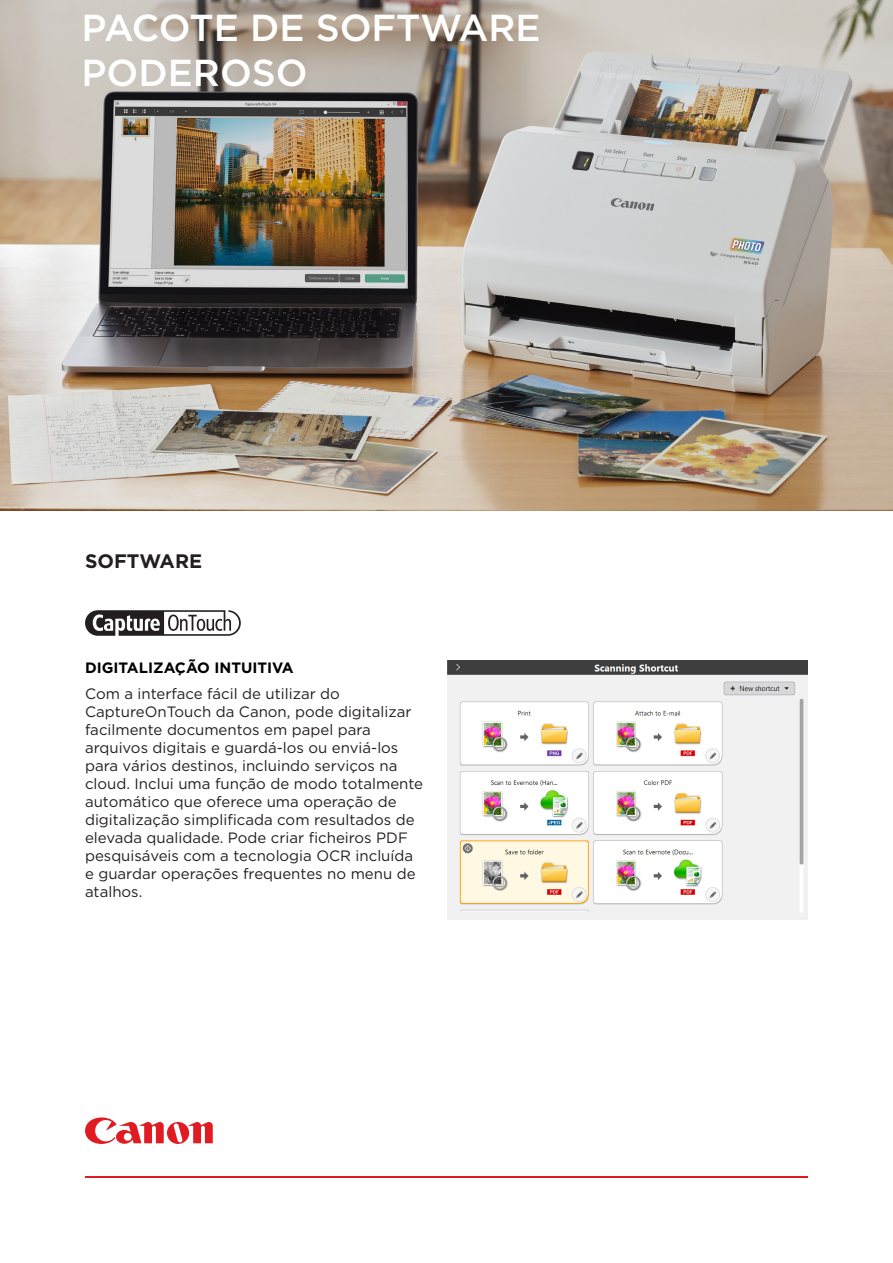
<style>
.page{position:relative;width:893px;height:1263px;background:#fff}
.page>*{position:absolute;margin:0;border:0;box-sizing:border-box;transform-origin:0 0}
.COVER_HEADER_SMALL{font:500 37.5px/45px "Gotham";color:#fff}
.HEADER_B{font:700 19.5px "Gotham";color:#231f20}
.BODY_BULLETS{font:15px/18px "Gotham";color:#231f20}
.SUBHEAD{font:700 15px "Gotham";color:#000002}
</style>
<div class="page">
<svg style="left:85px;top:1117px;width:128px;height:27px"></svg>
<hr style="left:85px;top:1176px;width:723px;height:2px;background:#e21a21">
<img style="left:0;top:0;width:893px;height:510px">
<img style="left:447px;top:660px;width:361px;height:259px">
<svg style="left:85px;top:610px;width:156px;height:26px"></svg>
<p class="COVER_HEADER_SMALL" style="left:82px;top:4px;width:461px">PACOTE DE SOFTWARE<br>PODEROSO</p>
<p class="HEADER_B" style="left:85px;top:548px;width:119px">SOFTWARE</p>
<p class="SUBHEAD" style="left:85px;top:657px;width:210px">DIGITALIZAÇÃO INTUITIVA</p>
<p class="BODY_BULLETS" style="left:85px;top:684px;width:340px">Com a interface fácil de utilizar do CaptureOnTouch da Canon, pode digitalizar facilmente documentos em papel para arquivos digitais e guardá-los ou enviá-los para vários destinos, incluindo serviços na cloud. Inclui uma função de modo totalmente automático que oferece uma operação de digitalização simplificada com resultados de elevada qualidade. Pode criar ficheiros PDF pesquisáveis com a tecnologia OCR incluída e guardar operações frequentes no menu de atalhos.</p>
</div>
